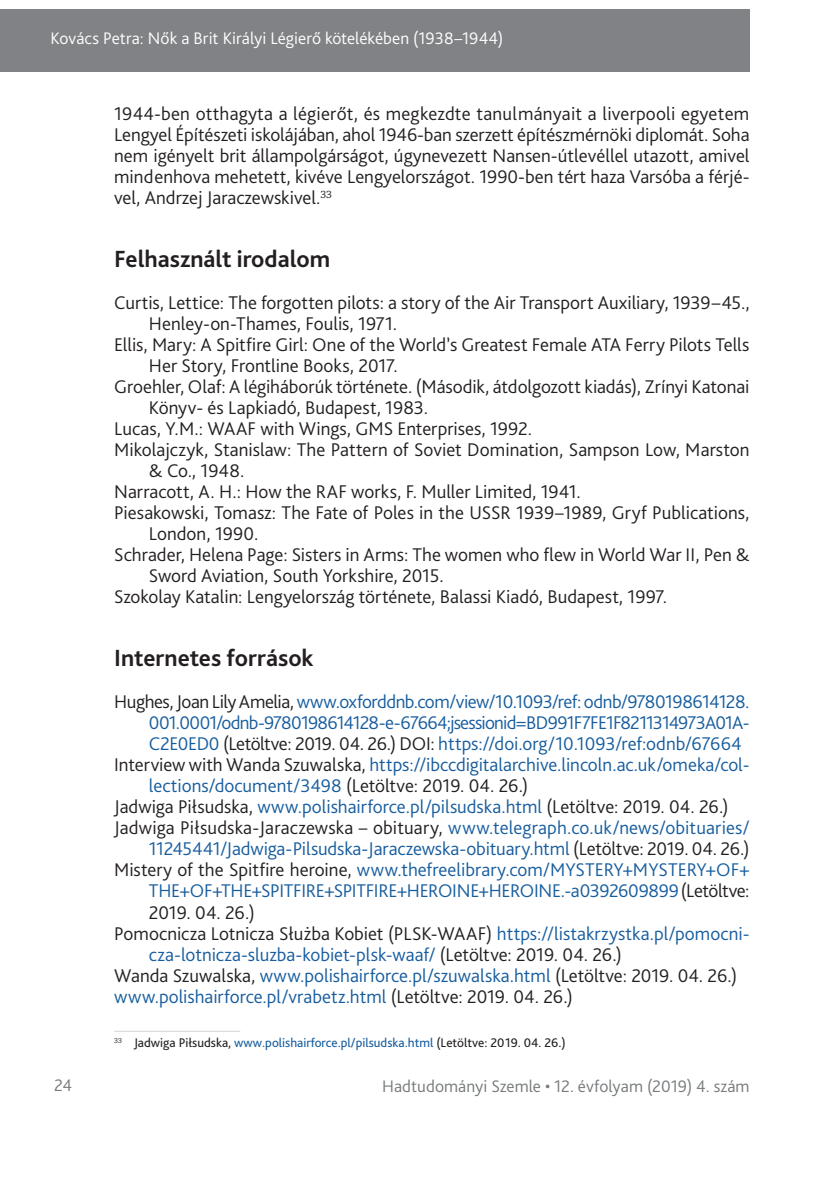
<style>
.page{position:relative;width:834px;height:1181px;background:#fff}
.page>*{position:absolute;margin:0;border:0;box-sizing:border-box;transform-origin:0 0}
._1_1__Head{font:700 24.5px "Bliss Pro";color:#231f20}
._6__Bibliography_ite{font:300 19.25px/21px "Bliss Pro";color:#231f20}
._6__Bibliography_ite-2{font:300 19.25px/21px "Bliss Pro";letter-spacing:-.01em;color:#175d9e;text-align:justify}
._2__Body_copy_1st_pa{font:300 19.25px/21px "Bliss Pro";color:#231f20;text-align:justify}
.t1{font:300 17.5px "Bliss Pro";letter-spacing:.005em;color:#fff}
.t2{font:300 17.5px "Bliss Pro";color:#767a7c}
.Lábjegyzet{font:13.12px "Bliss Pro";color:#231f20}
.s1{color:#231f20}
.s2{color:#175d9e}
</style>
<div class="page">
<div style="left:0;top:9px;width:749px;height:63px;background:#808285"></div>
<hr style="left:114px;top:1031px;width:126px;height:1px;background:#d1d2d4">
<p class="t1" style="left:51px;top:27px;width:454px">Kovács Petra: Nők a Brit Királyi Légierő kötelékében (1938–1944)</p>
<p class="_2__Body_copy_1st_pa" style="left:114px;top:103px;width:636px">1944-ben otthagyta a légierőt, és megkezdte tanulmányait a liverpooli egyetem Lengyel Építészeti iskolájában, ahol 1946-ban szerzett építészmérnöki diplomát. Soha nem igényelt brit állampolgárságot, úgynevezett Nansen-útlevéllel utazott, amivel mindenhova mehetett, kivéve Lengyelországot. 1990-ben tért haza Varsóba a férjé&shy;vel, Andrzej Jaraczewskivel.<sup>33</sup></p>
<p class="_1_1__Head" style="left:114px;top:244px;width:217px">Felhasznált irodalom</p>
<p class="_6__Bibliography_ite" style="left:149px;top:292px;width:602px;text-indent:-35px">Curtis, Lettice: The forgotten pilots: a story of the Air Transport Auxiliary, 1939–45.,<br>Henley-on-Thames, Foulis, 1971.</p>
<p class="_6__Bibliography_ite" style="left:149px;top:334px;width:602px;text-indent:-35px">Ellis, Mary: A Spitfire Girl: One of the World’s Greatest Female ATA Ferry Pilots Tells<br>Her Story, Frontline Books, 2017.</p>
<p class="_6__Bibliography_ite" style="left:149px;top:376px;width:602px;text-indent:-35px">Groehler, Olaf: A légiháborúk története. (Második, átdolgozott kiadás), Zrínyi Katonai<br>Könyv- és Lapkiadó, Budapest, 1983.</p>
<p class="_6__Bibliography_ite" style="left:114px;top:418px;width:419px">Lucas, Y.M.: WAAF with Wings, GMS Enterprises, 1992.</p>
<p class="_6__Bibliography_ite" style="left:149px;top:439px;width:602px;text-indent:-35px">Mikolajczyk, Stanislaw: The Pattern of Soviet Domination, Sampson Low, Marston &amp; Co., 1948.</p>
<p class="_6__Bibliography_ite" style="left:114px;top:481px;width:468px">Narracott, A. H.: How the RAF works, F. Muller Limited, 1941.</p>
<p class="_6__Bibliography_ite" style="left:149px;top:502px;width:602px;text-indent:-35px">Piesakowski, Tomasz: The Fate of Poles in the USSR 1939–1989, Gryf Publications,<br>London, 1990.</p>
<p class="_6__Bibliography_ite" style="left:149px;top:544px;width:602px;text-indent:-35px">Schrader, Helena Page: Sisters in Arms: The women who flew in World War II, Pen &amp;<br>Sword Aviation, South Yorkshire, 2015.</p>
<p class="_6__Bibliography_ite" style="left:114px;top:586px;width:554px">Szokolay Katalin: Lengyelország története, Balassi Kiadó, Budapest, 1997.</p>
<p class="_1_1__Head" style="left:114px;top:643px;width:201px">Internetes források</p>
<p class="_6__Bibliography_ite-2" style="left:149px;top:691px;width:602px;text-indent:-35px"><span class="s1">Hughes, Joan Lily Amelia,</span> www.oxforddnb.com/view/10.1093/ref: odnb/9780198614128.<br>001.0001/odnb-9780198614128-e-67664;jsessionid=BD991F7FE1F8211314973A01A-C2E0ED0 <span class="s1">(Letöltve: 2019. 04. 26.) DOI:</span> https://doi.org/10.1093/ref:odnb/67664</p>
<p class="_6__Bibliography_ite-2" style="left:149px;top:754px;width:602px;text-indent:-35px"><span class="s1">Interview with Wanda Szuwalska,</span> https://ibccdigitalarchive.lincoln.ac.uk/omeka/col&shy;lections/document/3498 <span class="s1">(Letöltve: 2019. 04. 26.)</span></p>
<p class="_6__Bibliography_ite" style="left:114px;top:796px;width:616px">Jadwiga Piłsudska, <span class="s2">www.polishairforce.pl/pilsudska.html</span> (Letöltve: 2019. 04. 26.)</p>
<p class="_6__Bibliography_ite-2" style="left:114px;top:817px;width:636px;text-align:right"><span class="s1">Jadwiga Piłsudska-Jaraczewska – obituary,</span> www.telegraph.co.uk/news/obituaries/<br>11245441/Jadwiga-Pilsudska-Jaraczewska-obituary.html <span class="s1">(Letöltve: 2019. 04. 26.)</span></p>
<p class="_6__Bibliography_ite-2" style="left:149px;top:859px;width:602px;text-indent:-35px"><span class="s1">Mistery of the Spitfire heroine,</span> www.thefreelibrary.com/MYSTERY+MYSTERY+OF+ THE+OF+THE+SPITFIRE+SPITFIRE+HEROINE+HEROINE.-a0392609899<span class="s1">(Letöltve:<br>2019. 04. 26.)</span></p>
<p class="_6__Bibliography_ite-2" style="left:149px;top:922px;width:602px;text-indent:-35px"><span class="s1">Pomocnicza Lotnicza Służba Kobiet (PLSK-WAAF)</span> https://listakrzystka.pl/pomocni&shy;cza-lotnicza-sluzba-kobiet-plsk-waaf/ <span class="s1">(Letöltve: 2019. 04. 26.)</span></p>
<p class="_6__Bibliography_ite" style="left:114px;top:964px;width:624px">Wanda Szuwalska, <span class="s2">www.polishairforce.pl/szuwalska.html</span> (Letöltve: 2019. 04. 26.)</p>
<p class="_6__Bibliography_ite-2" style="left:114px;top:985px;width:460px">www.polishairforce.pl/vrabetz.html <span class="s1">(Letöltve: 2019. 04. 26.)</span></p>
<p class="Lábjegyzet" style="left:114px;top:1034px;width:453px"><sup>33</sup> Jadwiga Piłsudska, <span class="s2">www.polishairforce.pl/pilsudska.html</span> (Letöltve: 2019. 04. 26.)</p>
<p class="t2" style="left:54px;top:1074px;width:19px">24</p>
<p class="t2" style="left:382px;top:1075px;width:369px">Hadtudományi Szemle • 12. évfolyam (2019) 4. szám</p>
</div>
